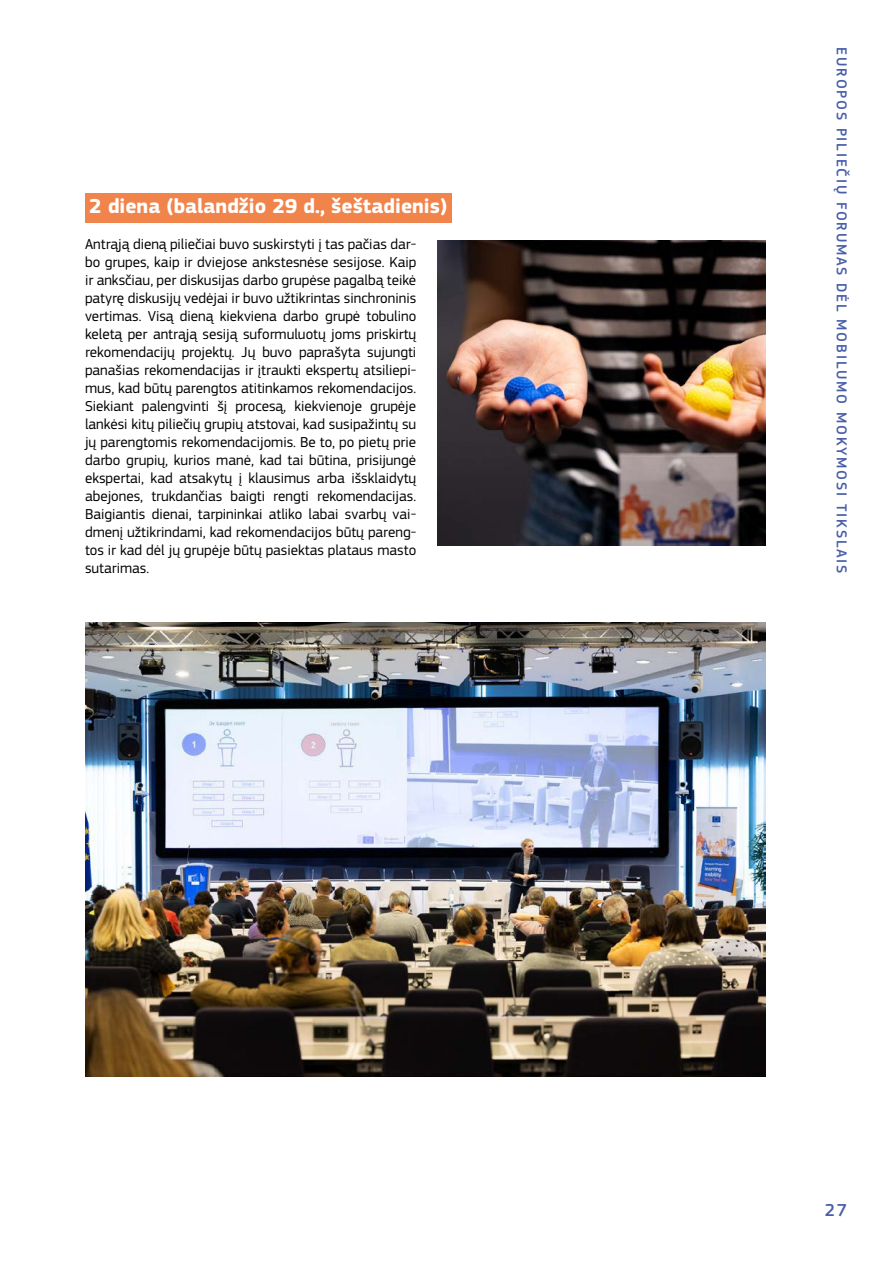
<style>
.page{position:relative;width:893px;height:1263px;background:#fff}
.page>*{position:absolute;margin:0;border:0;box-sizing:border-box;transform-origin:0 0}
.T4{font:700 21px "EC Square Sans Pro";color:#fff}
.t1{font:500 18px "EC Square Sans Pro";color:#495fa9}
.Body_text{font:15px/18px "EC Square Sans Pro";color:#000;text-align:justify}
.t2{font:500 15px "EC Square Sans Pro";letter-spacing:.12em;color:#495fa9}
</style>
<div class="page">
<div style="left:85px;top:193px;width:366px;height:30px;background:#f1844b"></div>
<img style="left:438px;top:240px;width:327px;height:306px">
<img style="left:85px;top:623px;width:680px;height:453px">
<p class="T4" style="left:89px;top:194px;width:359px">2 diena (balandžio 29 d., šeštadienis)</p>
<p class="Body_text" style="left:85px;top:235px;width:333px">Antrąją dieną piliečiai buvo suskirstyti į tas pačias dar&shy;bo grupes, kaip ir dviejose ankstesnėse sesijose. Kaip ir anksčiau, per diskusijas darbo grupėse pagalbą teikė patyrę diskusijų vedėjai ir buvo užtikrintas sinchroninis vertimas. Visą dieną kiekviena darbo grupė tobulino keletą per antrąją sesiją suformuluotų joms priskirtų rekomendacijų projektų. Jų buvo paprašyta sujungti panašias rekomendacijas ir įtraukti ekspertų atsiliepi&shy;mus, kad būtų parengtos atitinkamos rekomendacijos.<br>Siekiant palengvinti šį procesą, kiekvienoje grupėje lankėsi kitų piliečių grupių atstovai, kad susipažintų su jų parengtomis rekomendacijomis. Be to, po pietų prie darbo grupių, kurios manė, kad tai būtina, prisijungė ekspertai, kad atsakytų į klausimus arba išsklaidytų abejones, trukdančias baigti rengti rekomendacijas.<br>Baigiantis dienai, tarpininkai atliko labai svarbų vai&shy;dmenį užtikrindami, kad rekomendacijos būtų pareng&shy;tos ir kad dėl jų grupėje būtų pasiektas plataus masto sutarimas.</p>
<p class="t2" style="left:850px;top:47px;width:528px;rotate:90deg">EUROPOS PILIEČIŲ FORUMAS DĖL MOBILUMO MOKYMOSI TIKSLAIS</p>
<p class="t1" style="left:825px;top:1199px;width:24px">27</p>
</div>
